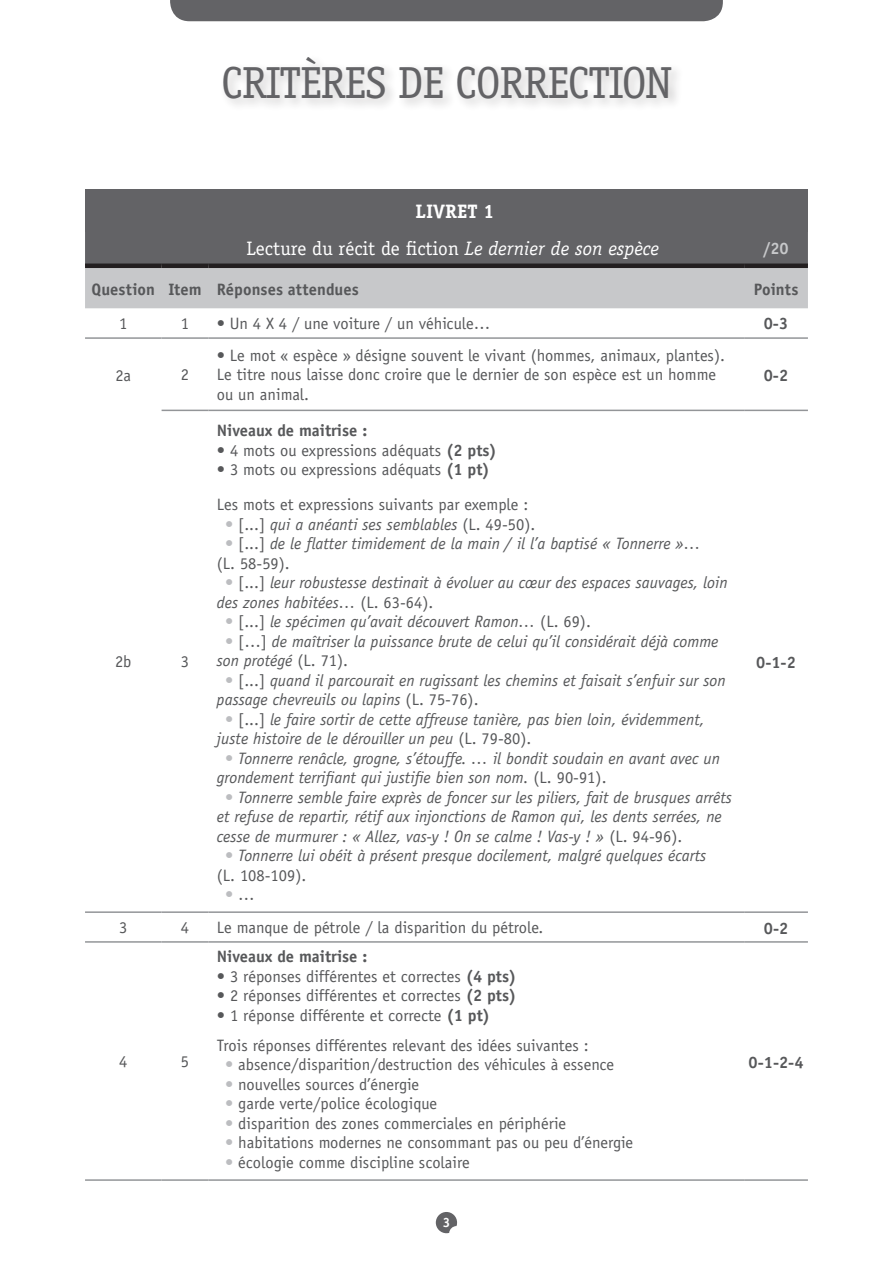
<style>
.page{position:relative;width:893px;height:1263px;background:#fff}
.page>*{position:absolute;margin:0;border:0;box-sizing:border-box;transform-origin:0 0}
.t1{font:45px "Officina Serif";letter-spacing:-.025em;color:#636366}
.t2{font:19.5px/36.8px "Officina Serif";color:#fff;text-align:center}
.t3{font:italic 16.5px/19.5px "Officina Sans";color:#57585a}
.t4{font:16.5px/19.5px "Officina Sans";color:#57585a}
.t5{font:700 16.5px "Officina Sans";color:#57585a}
.t6{font:700 16.5px "Officina Sans";color:#c7c8ca}
.t7{font:16.5px "Officina Sans";color:#bcbdc0}
.t8{font:700 13.5px "Officina Serif";color:#fff}
.s1{font-weight:700}
.s2{font-style:italic}
.s3{font-style:normal;color:#bcbdc0}
.s4{font-style:normal}
.s5{color:#57585a}
.s6{color:#bcbdc0}
</style>
<div class="page">
<svg style="left:436px;top:1212px;width:21px;height:21px"></svg>
<div style="left:85px;top:189px;width:723px;height:43px;background:#636366"></div>
<svg style="left:85px;top:232px;width:723px;height:76px;background:#9b9b9e"></svg>
<hr style="left:162px;top:337px;width:46px;height:2px;background:#939598">
<hr style="left:744px;top:337px;width:64px;height:2px;background:#939598">
<hr style="left:208px;top:911px;width:536px;height:2px;background:#939598">
<hr style="left:208px;top:941px;width:536px;height:2px;background:#939598">
<hr style="left:85px;top:337px;width:77px;height:2px;background:#939598">
<hr style="left:208px;top:337px;width:536px;height:2px;background:#939598">
<hr style="left:744px;top:911px;width:64px;height:2px;background:#939598">
<hr style="left:162px;top:911px;width:46px;height:2px;background:#939598">
<hr style="left:162px;top:410px;width:46px;height:1px;background:#939598">
<hr style="left:208px;top:410px;width:536px;height:1px;background:#939598">
<hr style="left:744px;top:410px;width:64px;height:1px;background:#939598">
<hr style="left:744px;top:941px;width:64px;height:2px;background:#939598">
<hr style="left:744px;top:1179px;width:64px;height:2px;background:#939598">
<hr style="left:85px;top:941px;width:77px;height:2px;background:#939598">
<hr style="left:85px;top:1179px;width:77px;height:2px;background:#939598">
<hr style="left:162px;top:941px;width:46px;height:2px;background:#939598">
<hr style="left:162px;top:1179px;width:46px;height:2px;background:#939598">
<hr style="left:208px;top:1179px;width:536px;height:2px;background:#939598">
<div style="left:85px;top:263px;width:77px;height:5px;background:#231f20"></div>
<div style="left:744px;top:263px;width:64px;height:5px;background:#231f20"></div>
<div style="left:162px;top:263px;width:46px;height:5px;background:#231f20"></div>
<div style="left:208px;top:263px;width:536px;height:5px;background:#231f20"></div>
<hr style="left:85px;top:911px;width:77px;height:2px;background:#939598">
<div style="left:219px;top:53px;width:465px;height:58px;background:#f3f3f3"></div>
<div style="left:170px;top:0;width:553px;height:21px;background:#636366"></div>
<h1 class="t1" style="left:221px;top:56px;width:452px">CRITÈRES DE CORRECTION</h1>
<p class="t2" style="left:246px;top:193px;width:414px"><span class="s1">LIVRET 1<br></span>LECTURE DU RÉCIT DE FICTION <span class="s2">Le dernier de son espèce</span></p>
<p class="t6" style="left:763px;top:238px;width:27px">/20</p>
<p class="t5" style="left:92px;top:279px;width:269px">Question Item Réponses attendues</p>
<p class="t5" style="left:754px;top:279px;width:46px">Points</p>
<p class="t4" style="left:119px;top:314px;width:10px">1</p>
<p class="t4" style="left:181px;top:314px;width:10px">1</p>
<p class="t4" style="left:217px;top:314px;width:275px">• Un 4 X 4 / une voiture / un véhicule…</p>
<p class="t5" style="left:764px;top:313px;width:26px">0-3</p>
<p class="t4" style="left:115px;top:365px;width:17px">2a</p>
<p class="t4" style="left:181px;top:365px;width:10px">2</p>
<p class="t4" style="left:217px;top:346px;width:510px">• Le mot « espèce » désigne souvent le vivant (hommes, animaux, plantes).<br>Le titre nous laisse donc croire que le dernier de son espèce est un homme ou un animal.</p>
<p class="t5" style="left:764px;top:365px;width:26px">0-2</p>
<p class="t4" style="left:115px;top:652px;width:18px">2b</p>
<p class="t4" style="left:181px;top:652px;width:10px">3</p>
<p class="t5" style="left:217px;top:420px;width:152px">Niveaux de maitrise :</p>
<p class="t4" style="left:217px;top:440px;width:281px">• 4 mots ou expressions adéquats <span class="s1">(2 pts)</span></p>
<p class="t4" style="left:217px;top:460px;width:274px">• 3 mots ou expressions adéquats <span class="s1">(1 pt)</span></p>
<p class="t4" style="left:217px;top:495px;width:313px">Les mots et expressions suivants par exemple :</p>
<p class="t3" style="left:225px;top:515px;width:312px"><span class="s3">•</span> <span class="s4">[...]</span> qui a anéanti ses semblables <span class="s4">(L. 49-50).</span></p>
<p class="t3" style="left:217px;top:534px;width:485px;text-indent:8px"><span class="s3">•</span> <span class="s4">[...]</span> de le flatter timidement de la main / il l’a baptisé « Tonnerre »… <span class="s4">(L. 58-59).</span></p>
<p class="t3" style="left:217px;top:573px;width:512px;text-indent:8px"><span class="s3">•</span> <span class="s4">[...]</span> leur robustesse destinait à évoluer au cœur des espaces sauvages, loin des zones habitées… <span class="s4">(L. 63-64).</span></p>
<p class="t3" style="left:225px;top:612px;width:367px"><span class="s3">•</span> <span class="s4">[...]</span> le spécimen qu’avait découvert Ramon… <span class="s4">(L. 69).</span></p>
<p class="t3" style="left:217px;top:632px;width:503px;text-indent:8px"><span class="s3">•</span> <span class="s4">[…]</span> de maîtriser la puissance brute de celui qu’il considérait déjà comme son protégé <span class="s4">(L. 71).</span></p>
<p class="t3" style="left:217px;top:671px;width:510px;text-indent:8px"><span class="s3">•</span> <span class="s4">[...]</span> quand il parcourait en rugissant les chemins et faisait s’enfuir sur son passage chevreuils ou lapins <span class="s4">(L. 75-76).</span></p>
<p class="t3" style="left:217px;top:710px;width:489px;text-indent:8px"><span class="s3">•</span> <span class="s4">[...]</span> le faire sortir de cette affreuse tanière, pas bien loin, évidemment, juste histoire de le dérouiller un peu <span class="s4">(L. 79-80).</span></p>
<p class="t3" style="left:217px;top:749px;width:505px;text-indent:8px"><span class="s3">•</span> Tonnerre renâcle, grogne, s’étouffe. … il bondit soudain en avant avec un grondement terrifiant qui justifie bien son nom. <span class="s4">(L. 90-91).</span></p>
<p class="t3" style="left:217px;top:788px;width:517px;text-indent:8px"><span class="s3">•</span> Tonnerre semble faire exprès de foncer sur les piliers, fait de brusques arrêts et refuse de repartir, rétif aux injonctions de Ramon qui, les dents serrées, ne cesse de murmurer : « Allez, vas-y ! On se calme ! Vas-y ! » <span class="s4">(L. 94-96).</span></p>
<p class="t3" style="left:217px;top:846px;width:491px;text-indent:8px"><span class="s3">•</span> Tonnerre lui obéit à présent presque docilement, malgré quelques écarts <span class="s4">(L. 108-109).</span></p>
<p class="t7" style="left:225px;top:885px;width:31px">• <span class="s5">…</span></p>
<p class="t5" style="left:756px;top:652px;width:41px">0-1-2</p>
<p class="t4" style="left:119px;top:918px;width:10px">3</p>
<p class="t4" style="left:181px;top:918px;width:10px">4</p>
<p class="t4" style="left:217px;top:918px;width:328px">Le manque de pétrole / la disparition du pétrole.</p>
<p class="t5" style="left:764px;top:918px;width:26px">0-2</p>
<p class="t4" style="left:119px;top:1052px;width:10px">4</p>
<p class="t4" style="left:181px;top:1052px;width:10px">5</p>
<p class="t5" style="left:217px;top:946px;width:152px">Niveaux de maitrise :</p>
<p class="t4" style="left:217px;top:966px;width:301px">• 3 réponses différentes et correctes <span class="s1">(4 pts)</span></p>
<p class="t4" style="left:217px;top:986px;width:301px">• 2 réponses différentes et correctes <span class="s1">(2 pts)</span></p>
<p class="t4" style="left:217px;top:1005px;width:275px">• 1 réponse différente et correcte <span class="s1">(1 pt)</span></p>
<p class="t4" style="left:217px;top:1035px;width:373px">Trois réponses différentes relevant des idées suivantes :</p>
<p class="t4" style="left:225px;top:1055px;width:391px"><span class="s6">•</span> absence/disparition/destruction des véhicules à essence</p>
<p class="t4" style="left:225px;top:1074px;width:196px"><span class="s6">•</span> nouvelles sources d’énergie</p>
<p class="t4" style="left:225px;top:1094px;width:214px"><span class="s6">•</span> garde verte/police écologique</p>
<p class="t4" style="left:225px;top:1113px;width:342px"><span class="s6">•</span> disparition des zones commerciales en périphérie</p>
<p class="t4" style="left:225px;top:1133px;width:410px"><span class="s6">•</span> habitations modernes ne consommant pas ou peu d’énergie</p>
<p class="t4" style="left:225px;top:1152px;width:246px"><span class="s6">•</span> écologie comme discipline scolaire</p>
<p class="t8" style="left:443px;top:1214px;width:9px">3</p>
<p class="t5" style="left:749px;top:1052px;width:57px">0-1-2-4</p>
</div>
